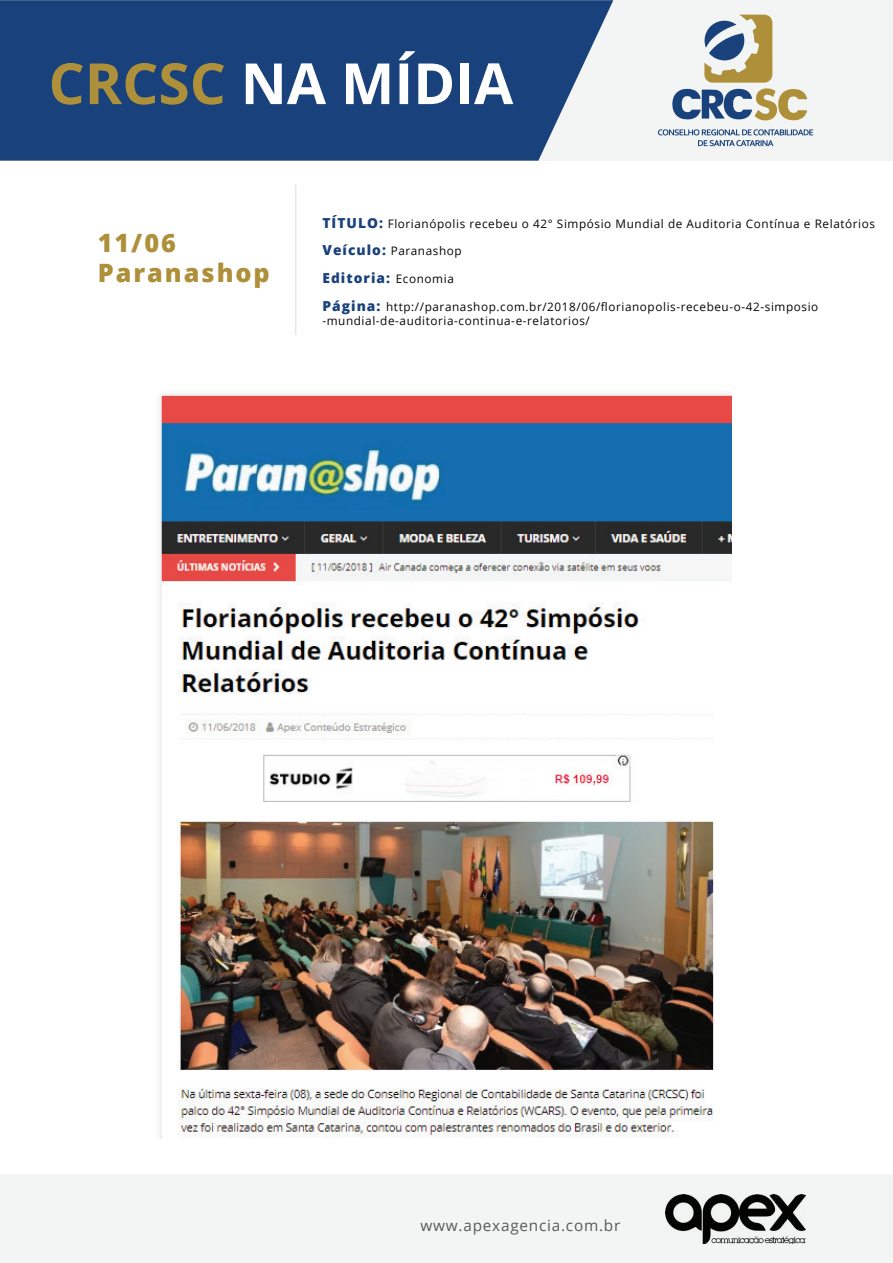
<style>
.page{position:relative;width:893px;height:1263px;background:#fff}
.page>*{position:absolute;margin:0;border:0;box-sizing:border-box;transform-origin:0 0}
.t1{font:700 56.85px "Open Sans";color:#fff}
.t2{font:800 25.35px/30.3px "Open Sans";letter-spacing:.075em;color:#af903a}
.t3{font:15.3px "Open Sans";letter-spacing:.05em;color:#58595b}
.t4{font:800 13.8px "Open Sans";letter-spacing:.075em;color:#19417b}
.t5{font:11.7px/14.1px "Open Sans";letter-spacing:.05em;color:#040503}
.s1{color:#af903a}
.s2{font-weight:800;font-size:13.8px;color:#19417b}
.s3{font-weight:400;font-size:11.7px;color:#040503}
</style>
<div class="page">
<hr style="left:295px;top:185px;width:1px;height:150px;background:#e7e8e9">
<div style="left:0;top:0;width:893px;height:161px;background:#f3f5f5"></div>
<svg style="left:0;top:0;width:613px;height:161px;background:#264c82"></svg>
<svg style="left:672px;top:15px;width:135px;height:106px"></svg>
<svg style="left:658px;top:129px;width:155px;height:17px"></svg>
<div style="left:0;top:1175px;width:893px;height:88px;background:#f3f5f5"></div>
<img style="left:665px;top:1194px;width:141px;height:50px">
<img style="left:160px;top:393px;width:572px;height:745px">
<h1 class="t1" style="left:49px;top:43px;width:466px"><span class="s1">CRCSC</span> NA MÍDIA</h1>
<h2 class="t2" style="left:98px;top:226px;width:173px">11/06<br>Paranashop</h2>
<p class="t5" style="left:322px;top:216px;width:554px"><span class="s2">TÍTULO:</span> Florianópolis recebeu o 42° Simpósio Mundial de Auditoria Contínua e Relatórios</p>
<p class="t5" style="left:322px;top:244px;width:141px"><span class="s2">Veículo:</span> Paranashop</p>
<p class="t4" style="left:322px;top:267px;width:133px">Editoria: <span class="s3">Economia</span></p>
<p class="t5" style="left:322px;top:300px;width:497px"><span class="s2">Página:</span> http://paranashop.com.br/2018/06/florianopolis-recebeu-o-42-simposio -mundial-de-auditoria-continua-e-relatorios/</p>
<h3 class="t3" style="left:420px;top:1215px;width:201px">www.apexagencia.com.br</h3>
</div>
